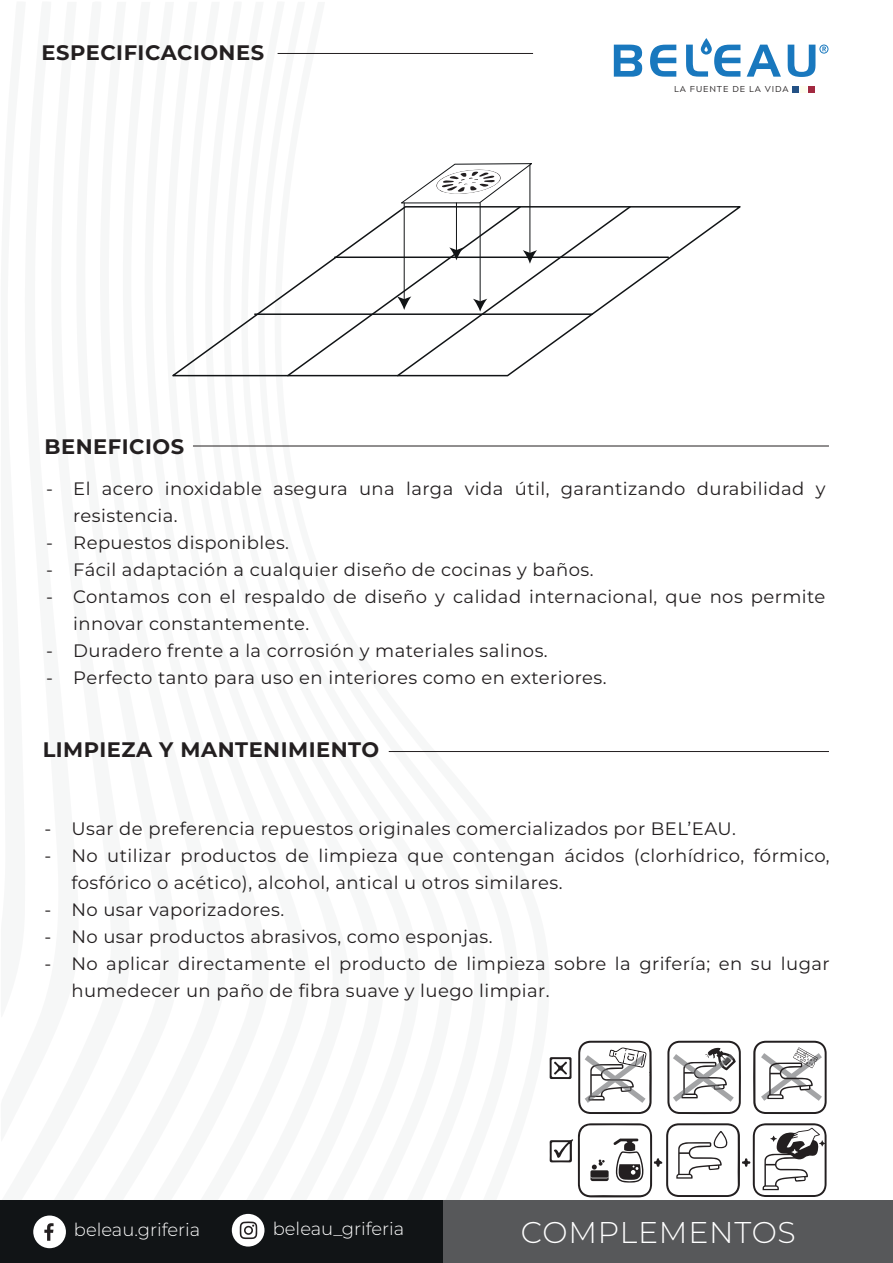
<style>
.page{position:relative;width:893px;height:1263px;background:#fff}
.page>*{position:absolute;margin:0;border:0;box-sizing:border-box;transform-origin:0 0}
.t1{font:300 30px "Montserrat";letter-spacing:.025em;color:#fff}
.t2{font:700 21px "Montserrat";letter-spacing:.025em;color:#231f20}
.t3{font:18px/27px "Montserrat";letter-spacing:.025em;color:#231f20}
.t4{font:300 18px "Montserrat";color:#fff}
.t5{font:8.55px "Acherus Grotesque";letter-spacing:.1em;color:#231f20}
</style>
<div class="page">
<svg style="left:614px;top:45px;width:28px;height:32px"></svg>
<svg style="left:650px;top:45px;width:26px;height:32px"></svg>
<svg style="left:747px;top:45px;width:34px;height:32px"></svg>
<svg style="left:686px;top:38px;width:54px;height:39px"></svg>
<div style="left:792px;top:86px;width:7px;height:6px;background:#245185"></div>
<svg style="left:800px;top:86px;width:14px;height:6px"></svg>
<svg style="left:788px;top:44px;width:40px;height:33px"></svg>
<hr style="left:389px;top:751px;width:440px;height:1px;background:#231f20">
<div style="left:0;top:1200px;width:444px;height:63px;background:#111416"></div>
<div style="left:444px;top:1200px;width:449px;height:63px;background:#57585a"></div>
<div style="left:33px;top:1215px;width:33px;height:33px;background:#fff;border-radius:50%"></div>
<svg style="left:44px;top:1223px;width:10px;height:18px"></svg>
<div style="left:232px;top:1214px;width:32px;height:32px;background:#fff;border-radius:50%"></div>
<svg style="left:240px;top:1221px;width:17px;height:18px"></svg>
<hr style="left:193px;top:446px;width:636px;height:1px;background:#231f20">
<hr style="left:278px;top:53px;width:255px;height:1px;background:#231f20">
<svg style="left:172px;top:206px;width:569px;height:171px"></svg>
<hr style="left:335px;top:256px;width:333px;height:2px;background:#111416">
<hr style="left:255px;top:313px;width:337px;height:2px;background:#111416">
<svg style="left:286px;top:163px;width:346px;height:214px"></svg>
<svg style="left:550px;top:1057px;width:21px;height:22px"></svg>
<svg style="left:550px;top:1123px;width:277px;height:74px"></svg>
<svg style="left:667px;top:1041px;width:74px;height:73px"></svg>
<svg style="left:753px;top:1041px;width:74px;height:73px"></svg>
<svg style="left:578px;top:1041px;width:74px;height:73px"></svg>
<p class="t2" style="left:42px;top:37px;width:224px">ESPECIFICACIONES</p>
<p class="t2" style="left:45px;top:431px;width:141px">BENEFICIOS</p>
<p class="t5" style="left:674px;top:82px;width:116px">LA FUENTE DE LA VIDA</p>
<p class="t3" style="left:73px;top:475px;width:754px;text-indent:-27px">- El acero inoxidable asegura una larga vida útil, garantizando durabilidad y resistencia.</p>
<p class="t3" style="left:46px;top:529px;width:244px">- Repuestos disponibles.</p>
<p class="t3" style="left:46px;top:556px;width:549px">- Fácil adaptación a cualquier diseño de cocinas y baños.</p>
<p class="t3" style="left:73px;top:583px;width:754px;text-indent:-27px">- Contamos con el respaldo de diseño y calidad internacional, que nos permite innovar constantemente.</p>
<p class="t3" style="left:46px;top:637px;width:503px">- Duradero frente a la corrosión y materiales salinos.</p>
<p class="t3" style="left:46px;top:664px;width:562px">- Perfecto tanto para uso en interiores como en exteriores.</p>
<p class="t2" style="left:43px;top:734px;width:338px">LIMPIEZA Y MANTENIMIENTO</p>
<p class="t3" style="left:44px;top:815px;width:693px">- Usar de preferencia repuestos originales comercializados por BEL’EAU.</p>
<p class="t3" style="left:71px;top:842px;width:760px;text-indent:-27px">- No utilizar productos de limpieza que contengan ácidos (clorhídrico, fórmico, fosfórico o acético), alcohol, antical u otros similares.</p>
<p class="t3" style="left:44px;top:896px;width:241px">- No usar vaporizadores.</p>
<p class="t3" style="left:44px;top:923px;width:450px">- No usar productos abrasivos, como esponjas.</p>
<p class="t3" style="left:71px;top:950px;width:760px;text-indent:-27px">- No aplicar directamente el producto de limpieza sobre la grifería; en su lugar humedecer un paño de fibra suave y luego limpiar.</p>
<p class="t4" style="left:74px;top:1218px;width:128px">beleau.griferia</p>
<p class="t4" style="left:273px;top:1216px;width:133px">beleau_griferia</p>
<h1 class="t1" style="left:521px;top:1212px;width:277px">COMPLEMENTOS</h1>
</div>
